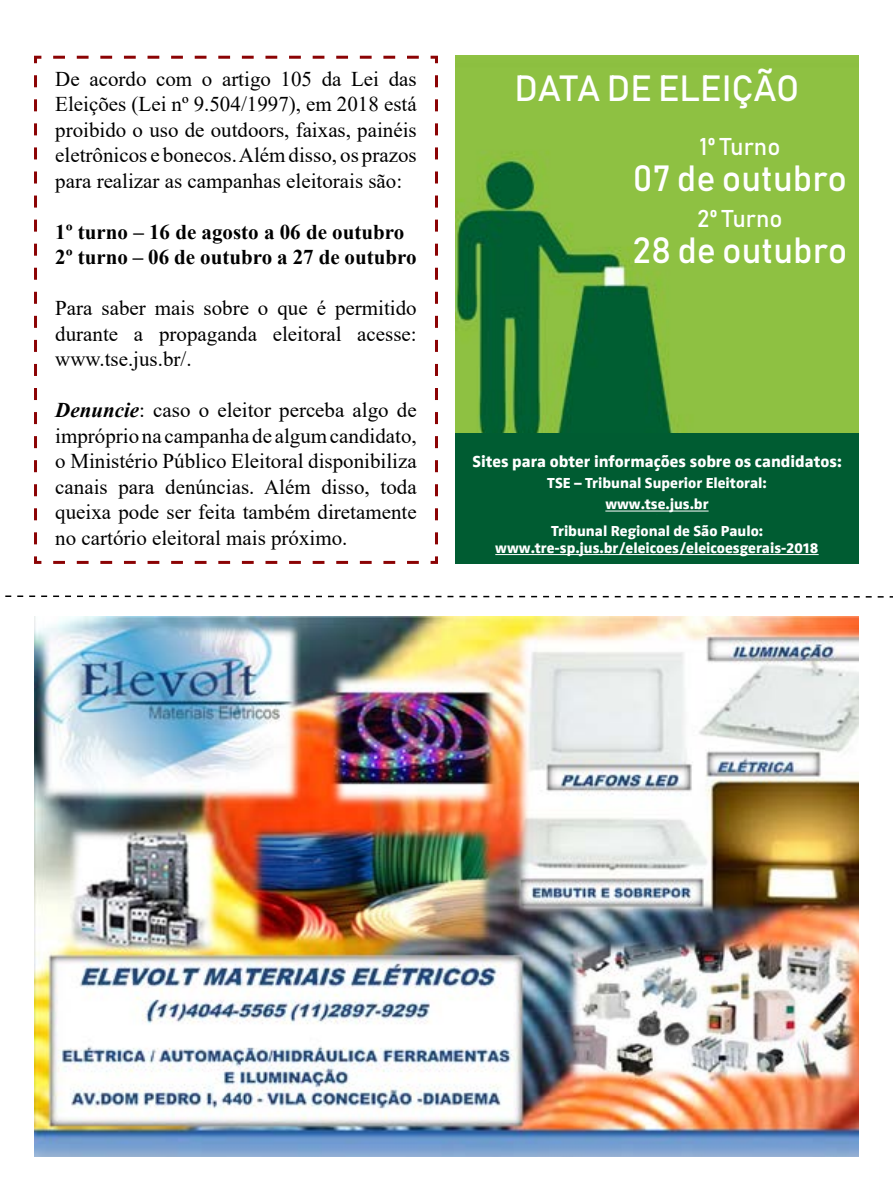
<style>
.page{position:relative;width:893px;height:1191px;background:#fff}
.page>*{position:absolute;margin:0;border:0;box-sizing:border-box;transform-origin:0 0}
.t1{font:36px "Bahnschrift";color:#fff}
.t2{font:24px "Bahnschrift";color:#fff}
.t3{font:21px/25.5px "Times New Roman";color:#000;text-align:justify}
.t4{font:700 21px/25.5px "Times New Roman";color:#000}
.t5{font:16.5px "Zwo LF w 7";color:#fff}
.t6{font:15px/21px "Zwo LF w 7";color:#fff;text-align:center}
.s1{font-weight:700;font-style:italic}
</style>
<div class="page">
<img style="left:34px;top:617px;width:825px;height:540px">
<svg style="left:5px;top:595px;width:888px;height:3px"></svg>
<svg style="left:34px;top:55px;width:404px;height:509px"></svg>
<img style="left:455px;top:56px;width:404px;height:378px">
<div style="left:455px;top:434px;width:404px;height:130px;background:#005c32"></div>
<hr style="left:605px;top:511px;width:104px;height:1px;background:#fff">
<hr style="left:495px;top:554px;width:324px;height:1px;background:#fff">
<p class="t3" style="left:55px;top:65px;width:363px">De acordo com o artigo 105 da Lei das Eleições (Lei nº 9.504/1997), em 2018 está proibido o uso de outdoors, faixas, painéis eletrônicos e bonecos. Além disso, os prazos para realizar as campanhas eleitorais são:</p>
<p class="t4" style="left:55px;top:218px;width:363px">1º turno – 16 de agosto a 06 de outubro<br>2º turno – 06 de outubro a 27 de outubro</p>
<p class="t3" style="left:55px;top:295px;width:363px">Para saber mais sobre o que é permitido durante a propaganda eleitoral acesse: www.tse.jus.br/.</p>
<p class="t3" style="left:55px;top:397px;width:363px"><span class="s1">Denuncie</span>: caso o eleitor perceba algo de impróprio na campanha de algum candidato, o Ministério Público Eleitoral disponibiliza canais para denúncias. Além disso, toda queixa pode ser feita também diretamente no cartório eleitoral mais próximo.</p>
<h1 class="t1" style="left:515px;top:65px;width:286px">DATA DE ELEIÇÃO</h1>
<p class="t2" style="left:699px;top:131px;width:82px">1º Turno</p>
<h1 class="t1" style="left:633px;top:155px;width:216px">07 de outubro</h1>
<p class="t2" style="left:697px;top:203px;width:87px">2º Turno</p>
<h1 class="t1" style="left:632px;top:227px;width:217px">28 de outubro</h1>
<p class="t5" style="left:472px;top:452px;width:371px">Sites para obter informações sobre os candidatos:</p>
<p class="t6" style="left:547px;top:473px;width:221px">TSE – Tribunal Superior Eleitoral: www.tse.jus.br</p>
<p class="t6" style="left:495px;top:523px;width:325px;line-height:16.5px">Tribunal Regional de São Paulo: www.tre-sp.jus.br/eleicoes/eleicoesgerais-2018</p>
</div>
